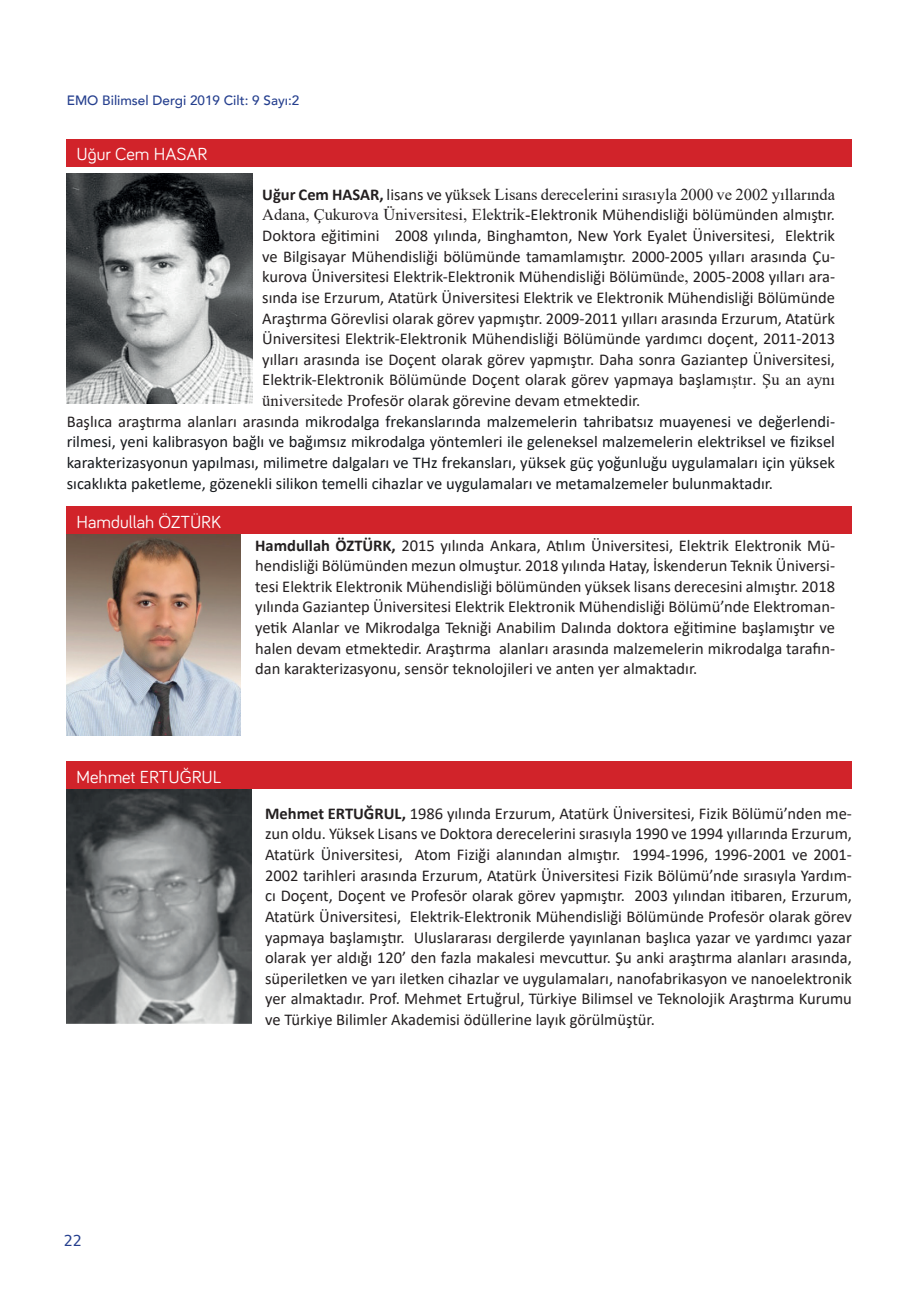
<style>
.page{position:relative;width:906px;height:1289px;background:#fff}
.page>*{position:absolute;margin:0;border:0;box-sizing:border-box;transform-origin:0 0}
.t1{font:18px "Bariol";color:#fff}
.t2{font:16.5px/20.7px "Calibri";color:#231f20;text-align:justify}
.t3{font:16.5px "Calibri";color:#15181c}
.t4{font:16.5px "Times New Roman";color:#231f20}
.t5{font:15px "Menlo";color:#253f8e}
.t6{font:500 13.5px "Avenir";color:#253f8e}
.s1{font-family:"Calibri";font-weight:700}
.s2{font-family:"Calibri"}
.s3{font-family:"Times New Roman"}
.s4{color:#231f20}
.s5{font-weight:700}
</style>
<div class="page">
<img style="left:67px;top:173px;width:185px;height:230px">
<img style="left:67px;top:534px;width:173px;height:201px">
<img style="left:67px;top:789px;width:185px;height:235px">
<div style="left:67px;top:139px;width:785px;height:28px;background:#d1232a"></div>
<div style="left:67px;top:506px;width:785px;height:28px;background:#d1232a"></div>
<div style="left:67px;top:761px;width:785px;height:28px;background:#d1232a"></div>
<p class="t6" style="left:67px;top:89px;width:234px">EMO Bilimsel Dergi 2019 Cilt: 9 Sayı:2</p>
<p class="t1" style="left:77px;top:142px;width:132px">Uğur Cem HASAR</p>
<p class="t4" style="left:262px;top:182px;width:574px"><span class="s1">Uğur Cem HASAR,</span> <span class="s2">lisans ve y</span>üksek Lisans derecelerini sırasıyla 2000 ve 2002 yıllarında</p>
<p class="t2" style="left:262px;top:204px;width:574px"><span class="s3">Adana, Çukurova Üniversitesi, Elektrik-</span>Elektronik Mühendisliği bölümünden almıştır.</p>
<p class="t2" style="left:262px;top:225px;width:574px">Doktora eğitimini 2008 yılında, Binghamton, New York Eyalet Üniversitesi, Elektrik</p>
<p class="t2" style="left:262px;top:245px;width:574px">ve Bilgisayar Mühendisliği bölümünde tamamlamıştır. 2000-2005 yılları arasında Çu-</p>
<p class="t2" style="left:262px;top:266px;width:574px">kurova Üniversitesi Elektrik-Elektronik Mühendisliği Bölüm<span class="s3">ünde,</span> 2005-2008 yılları ara-</p>
<p class="t2" style="left:262px;top:286px;width:574px">sında ise Erzurum, Atatürk Üniversitesi Elektrik ve Elektronik Mühendisliği Bölümünde</p>
<p class="t2" style="left:262px;top:307px;width:574px">Araştırma Görevlisi olarak görev yapmıştır. 2009-2011 yılları arasında Erzurum, Atatürk</p>
<p class="t2" style="left:262px;top:328px;width:574px">Üniversitesi Elektrik-Elektronik Mühendisliği Bölümünde yardımcı doçent, 2011-2013</p>
<p class="t2" style="left:262px;top:348px;width:574px">yılları arasında ise Doçent olarak görev yapmıştır. Daha sonra Gaziantep Üniversitesi,</p>
<p class="t2" style="left:262px;top:369px;width:574px">Elektrik-Elektronik Bölümünde Doçent olarak görev yapmaya başlam<span class="s3">ıştır. Şu an aynı</span></p>
<p class="t2" style="left:262px;top:390px;width:379px"><span class="s3">üniversitede P</span>rofesör olarak görevine devam etmektedir.</p>
<p class="t3" style="left:67px;top:410px;width:770px"><span class="s4">Başlıca araştırma alanları arasında</span> mikrodalga frekanslarında malzemelerin tahribatsız muayenesi ve değerlendi-</p>
<p class="t3" style="left:67px;top:430px;width:770px">rilmesi, yeni kalibrasyon bağlı ve bağımsız mikrodalga yöntemleri ile geleneksel malzemelerin elektriksel ve fiziksel</p>
<p class="t3" style="left:67px;top:451px;width:770px">karakterizasyonun yapılması, milimetre dalgaları ve THz frekansları, yüksek güç yoğunluğu uygulamaları için yüksek</p>
<p class="t3" style="left:67px;top:471px;width:708px">sıcaklıkta paketleme, gözenekli silikon temelli cihazlar ve uygulamaları ve metamalzemeler bulunmaktadır.</p>
<p class="t1" style="left:77px;top:510px;width:146px">Hamdullah ÖZTÜRK</p>
<p class="t2" style="left:255px;top:534px;width:581px"><span class="s5">Hamdullah ÖZTÜRK,</span> 2015 yılında Ankara, Atılım Üniversitesi, Elektrik Elektronik Mü&shy;hendisliği Bölümünden mezun olmuştur. 2018 yılında Hatay, İskenderun Teknik Üniversi&shy;tesi Elektrik Elektronik Mühendisliği bölümünden yüksek lisans derecesini almıştır. 2018 yılında Gaziantep Üniversitesi Elektrik Elektronik Mühendisliği Bölümü’nde Elektroman&shy;yetik Alanlar ve Mikrodalga Tekniği Anabilim Dalında doktora eğitimine başlamıştır ve halen devam etmektedir. Araştırma alanları arasında malzemelerin mikrodalga tarafın&shy;dan karakterizasyonu, sensör teknolojileri ve anten yer almaktadır.</p>
<p class="t1" style="left:77px;top:765px;width:146px">Mehmet ERTUĞRUL</p>
<p class="t2" style="left:265px;top:802px;width:588px"><span class="s5">Mehmet ERTUĞRUL,</span> 1986 yılında Erzurum, Atatürk Üniversitesi, Fizik Bölümü’nden me&shy;zun oldu. Yüksek Lisans ve Doktora derecelerini sırasıyla 1990 ve 1994 yıllarında Erzurum, Atatürk Üniversitesi, Atom Fiziği alanından almıştır. 1994-1996, 1996-2001 ve 2001- 2002 tarihleri arasında Erzurum, Atatürk Üniversitesi Fizik Bölümü’nde sırasıyla Yardım&shy;cı Doçent, Doçent ve Profesör olarak görev yapmıştır. 2003 yılından itibaren, Erzurum, Atatürk Üniversitesi, Elektrik-Elektronik Mühendisliği Bölümünde Profesör olarak görev yapmaya başlamıştır. Uluslararası dergilerde yayınlanan başlıca yazar ve yardımcı yazar olarak yer aldığı 120’ den fazla makalesi mevcuttur. Şu anki araştırma alanları arasında, süperiletken ve yarı iletken cihazlar ve uygulamaları, nanofabrikasyon ve nanoelektronik yer almaktadır. Prof. Mehmet Ertuğrul, Türkiye Bilimsel ve Teknolojik Araştırma Kurumu ve Türkiye Bilimler Akademisi ödüllerine layık görülmüştür.</p>
<p class="t5" style="left:64px;top:1230px;width:20px">22</p>
</div>
